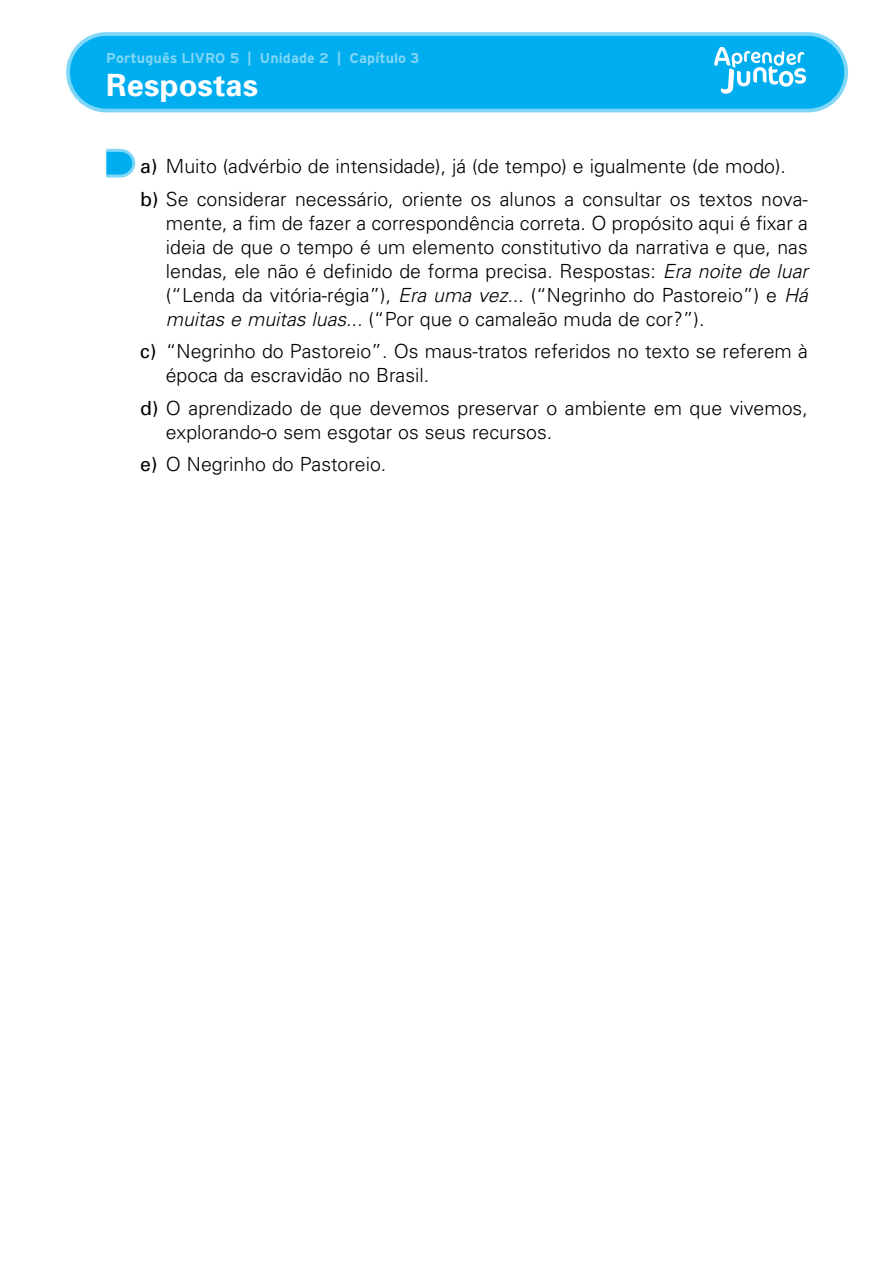
<style>
.page{position:relative;width:893px;height:1263px;background:#fff}
.page>*{position:absolute;margin:0;border:0;box-sizing:border-box;transform-origin:0 0}
.t1{font:700 30.75px "Univers";letter-spacing:.005em;color:#fff}
.t2{font:300 19.5px/24px "Univers";color:#000}
.t3{font:700 14.25px "Interstate";letter-spacing:.005em;color:#80d6f7}
.s1{font-weight:400}
.s2{font-style:italic}
</style>
<div class="page">
<div style="left:68px;top:34px;width:778px;height:77px;background:#00aeef;border-radius:38px"></div>
<div style="left:66px;top:32px;width:782px;height:80px;border:4px solid #80d6f7;border-radius:38px"></div>
<svg style="left:714px;top:47px;width:92px;height:47px"></svg>
<svg style="left:106px;top:149px;width:29px;height:29px"></svg>
<p class="t3" style="left:106px;top:50px;width:315px">Português LIVRO 5 | Unidade 2 | Capítulo 3</p>
<h1 class="t1" style="left:106px;top:65px;width:153px">Respostas</h1>
<p class="t2" style="left:140px;top:150px;width:669px;line-height:32.5px"><span class="s1">a)</span> Muito (advérbio de intensidade), já (de tempo) e igualmente (de modo). <span class="s1">b)</span> Se considerar necessário, oriente os alunos a consultar os textos nova-</p>
<p class="t2" style="left:166px;top:210px;width:644px;text-align:justify">mente, a fim de fazer a correspondência correta. O propósito aqui é fixar a ideia de que o tempo é um elemento constitutivo da narrativa e que, nas lendas, ele não é definido de forma precisa. Respostas: <span class="s2">Era noite de luar </span>(“Lenda da vitória-régia”), <span class="s2">Era uma vez...</span> (“Negrinho do Pastoreio”) e <span class="s2">Há muitas e muitas luas...</span> (“Por que o camaleão muda de cor?”).</p>
<p class="t2" style="left:166px;top:339px;width:644px;text-indent:-26px"><span class="s1">c)</span> “Negrinho do Pastoreio”. Os maus-tratos referidos no texto se referem à época da escravidão no Brasil.</p>
<p class="t2" style="left:166px;top:395px;width:643px;text-indent:-26px"><span class="s1">d)</span> O aprendizado de que devemos preservar o ambiente em que vivemos, explorando-o sem esgotar os seus recursos.</p>
<p class="t2" style="left:140px;top:452px;width:248px"><span class="s1">e)</span> O Negrinho do Pastoreio.</p>
</div>
